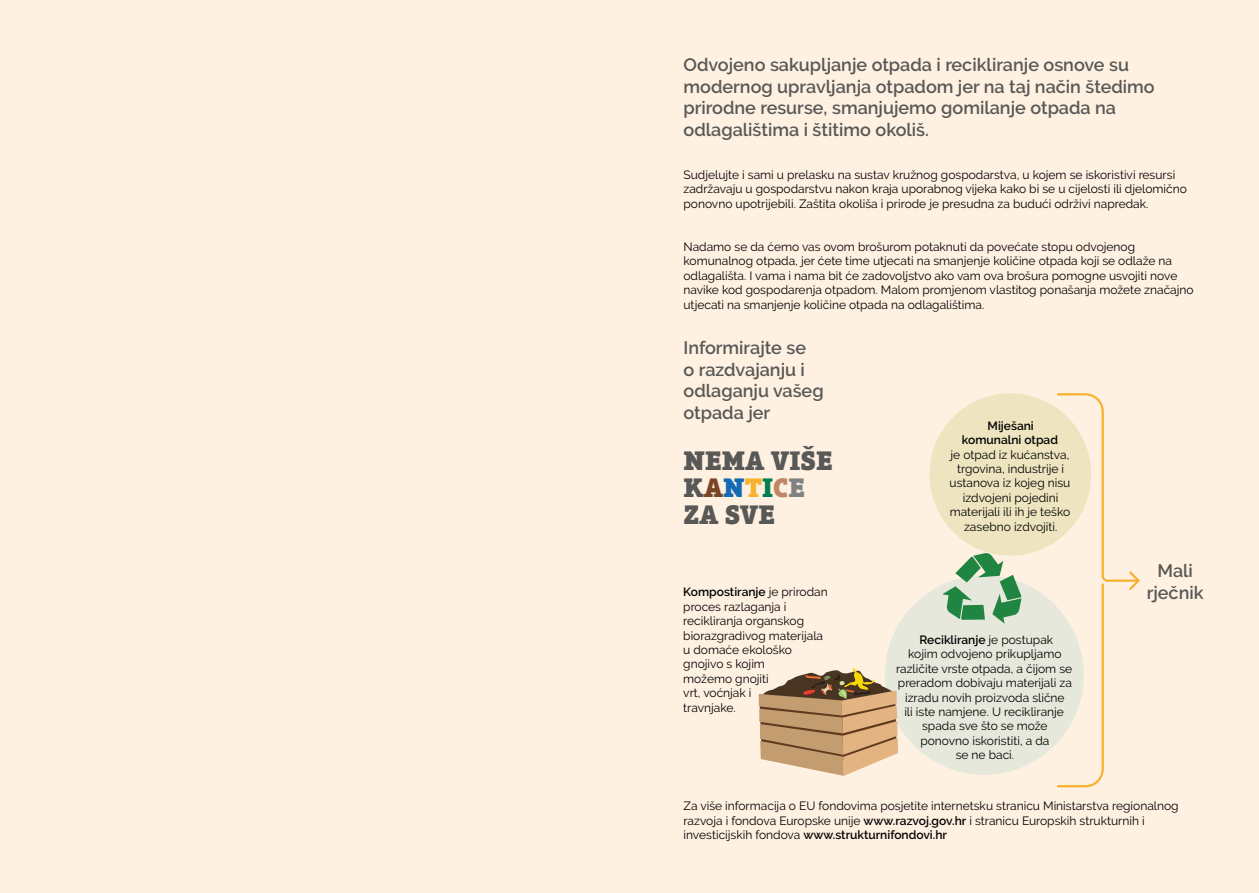
<style>
.page{position:relative;width:1259px;height:893px;background:#fff}
.page>*{position:absolute;margin:0;border:0;box-sizing:border-box;transform-origin:0 0}
.t1{font:900 27px/27px "Aptifer Slab LTW01";color:#585856}
.t2{font:600 18px/21.6px "Raleway";color:#585856}
.t3{font:12px/14.4px "Raleway";color:#000}
.t4{font:600 12px/14.4px "Raleway";color:#000;text-align:center}
.s1{color:#794624}
.s2{color:#146bb4}
.s3{color:#f7b232}
.s4{color:#017e4d}
.s5{color:#be8867}
.s6{color:#808282}
.s7{font-weight:600}
</style>
<div class="page">
<div style="left:629px;top:0;width:630px;height:893px;background:#fff1e2"></div>
<div style="left:0;top:0;width:629px;height:893px;background:#fff1e2"></div>
<svg style="left:758px;top:393px;width:382px;height:394px"></svg>
<h2 class="t2" style="left:683px;top:54px;width:473px">Odvojeno sakupljanje otpada i recikliranje osnove su modernog upravljanja otpadom jer na taj način štedimo prirodne resurse, smanjujemo gomilanje otpada na odlagalištima i štitimo okoliš.</h2>
<p class="t3" style="left:683px;top:167px;width:505px">Sudjelujte i sami u prelasku na sustav kružnog gospodarstva, u kojem se iskoristivi resursi zadržavaju u gospodarstvu nakon kraja uporabnog vijeka kako bi se u cijelosti ili djelomično ponovno upotrijebili. Zaštita okoliša i prirode je presudna za budući održivi napredak.</p>
<p class="t3" style="left:683px;top:239px;width:512px">Nadamo se da ćemo vas ovom brošurom potaknuti da povećate stopu odvojenog komunalnog otpada, jer ćete time utjecati na smanjenje količine otpada koji se odlaže na odlagališta. I vama i nama bit će zadovoljstvo ako vam ova brošura pomogne usvojiti nove navike kod gospodarenja otpadom. Malom promjenom vlastitog ponašanja možete značajno utjecati na smanjenje količine otpada na odlagalištima.</p>
<h2 class="t2" style="left:683px;top:337px;width:142px">Informirajte se<br>o razdvajanju i odlaganju vašeg otpada jer</h2>
<h1 class="t1" style="left:683px;top:447px;width:151px">NEMA VIŠE<br>K<span class="s1">A</span><span class="s2">N</span><span class="s3">T</span><span class="s4">I</span><span class="s5">C</span><span class="s6">E<br></span>ZA SVE</h1>
<p class="t3" style="left:683px;top:585px;width:146px"><span class="s7">Kompostiranje</span> je prirodan proces razlaganja i recikliranja organskog biorazgradivog materijala u domaće ekološko gnojivo s kojim<br>možemo gnojiti<br>vrt, voćnjak i<br>travnjake.</p>
<p class="t4" style="left:962px;top:418px;width:97px">Miješani komunalni otpad</p>
<p class="t3" style="left:949px;top:447px;width:122px;text-align:center">je otpad iz kućanstva, trgovina, industrije i ustanova iz kojeg nisu izdvojeni pojedini materijali ili ih je teško zasebno izdvojiti.</p>
<p class="t3" style="left:896px;top:632px;width:178px;text-align:center"><span class="s7">Recikliranje</span> je postupak<br>kojim odvojeno prikupljamo različite vrste otpada, a čijom se preradom dobivaju materijali za izradu novih proizvoda slične<br>ili iste namjene. U recikliranje spada sve što se može ponovno iskoristiti, a da<br>se ne baci.</p>
<h2 class="t2" style="left:1146px;top:560px;width:58px;text-align:center">Mali rječnik</h2>
<p class="t3" style="left:683px;top:799px;width:497px">Za više informacija o EU fondovima posjetite internetsku stranicu Ministarstva regionalnog razvoja i fondova Europske unije <span class="s7">www.razvoj.gov.hr</span> i stranicu Europskih strukturnih i investicijskih fondova <span class="s7">www.strukturnifondovi.hr</span></p>
</div>
